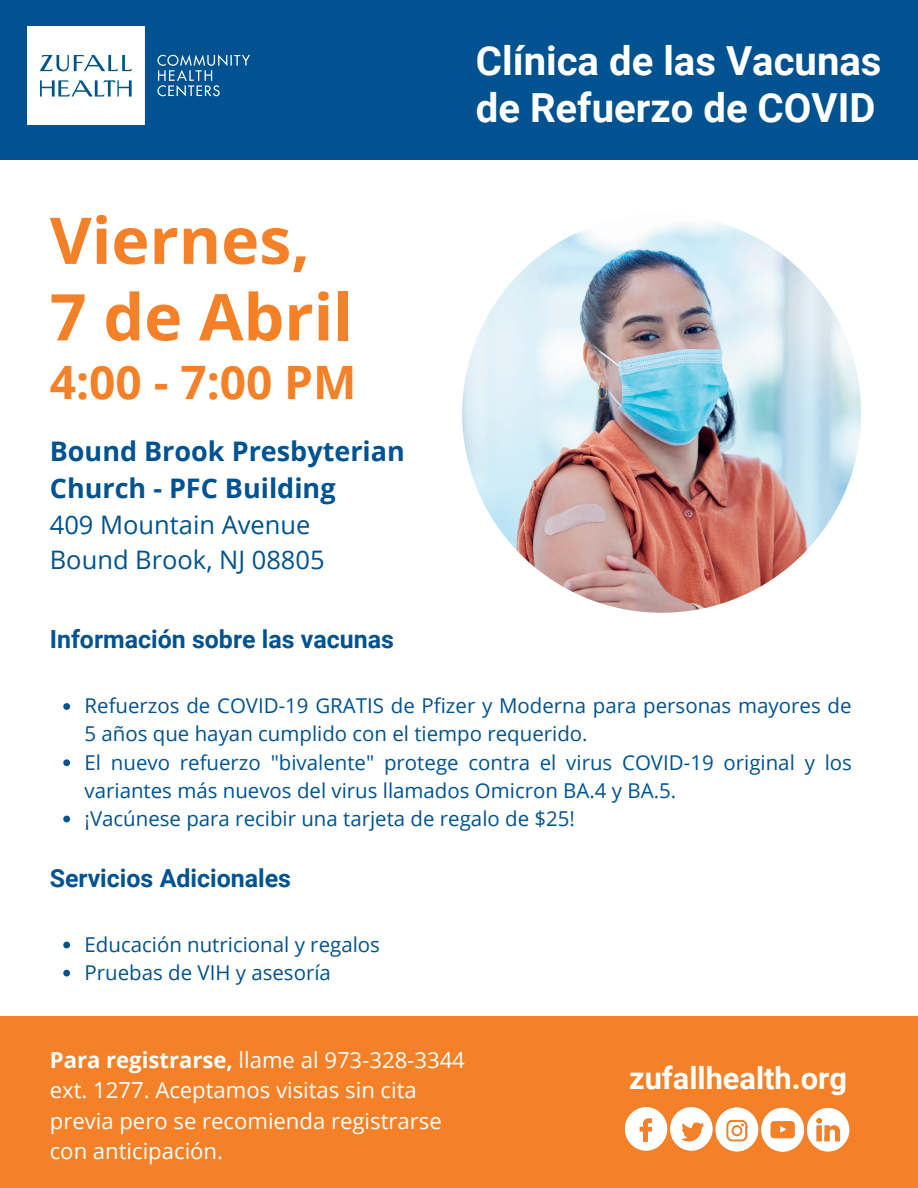
<style>
.page{position:relative;width:918px;height:1188px;background:#fff}
.page>*{position:absolute;margin:0;border:0;box-sizing:border-box;transform-origin:0 0}
.t1{font:700 64.5px/76.5px "Open Sans";color:#f48128}
.t2{font:700 46.05px "Open Sans";color:#f48128}
.t3{font:700 40.05px/47.2px "Roboto";color:#fff}
.t4{font:700 30.75px "Roboto";color:#fff}
.t5{font:700 27px/37.2px "Open Sans";color:#005291}
.t6{font:25.5px/34.8px "Open Sans";color:#005291}
.t7{font:700 24.9px "Roboto";color:#005291}
.t8{font:22.05px/30.3px "Open Sans";color:#fff}
.t9{font:20.4px/28.2px "Open Sans";color:#005291}
.s1{font-weight:700}
</style>
<div class="page">
<div style="left:0;top:0;width:918px;height:160px;background:#005291"></div>
<img style="left:27px;top:27px;width:222px;height:98px">
<div style="left:0;top:1016px;width:918px;height:172px;background:#f48128"></div>
<img style="left:624px;top:1107px;width:226px;height:45px">
<svg style="left:63px;top:703px;width:7px;height:7px"></svg>
<svg style="left:63px;top:759px;width:7px;height:7px"></svg>
<svg style="left:63px;top:816px;width:7px;height:6px"></svg>
<svg style="left:63px;top:942px;width:7px;height:6px"></svg>
<svg style="left:63px;top:970px;width:7px;height:7px"></svg>
<img style="left:462px;top:214px;width:399px;height:399px;border-radius:50%">
<h1 class="t1" style="left:50px;top:201px;width:305px">Viernes,<br>7 de Abril</h1>
<h2 class="t2" style="left:50px;top:350px;width:308px">4:00 - 7:00 PM</h2>
<h3 class="t5" style="left:50px;top:432px;width:357px">Bound Brook Presbyterian<br>Church - PFC Building</h3>
<p class="t6" style="left:50px;top:507px;width:276px">409 Mountain Avenue<br>Bound Brook, NJ 08805</p>
<p class="t7" style="left:50px;top:625px;width:346px">Información sobre las vacunas</p>
<h3 class="t3" style="left:476px;top:38px;width:407px">Clínica de las Vacunas de Refuerzo de COVID</h3>
<p class="t9" style="left:85px;top:691px;width:769px">Refuerzos de COVID-19 GRATIS de Pfizer y Moderna para personas mayores de 5 años que hayan cumplido con el tiempo requerido.<br>El nuevo refuerzo "bivalente" protege contra el virus COVID-19 original y los variantes más nuevos del virus llamados Omicron BA.4 y BA.5.<br>¡Vacúnese para recibir una tarjeta de regalo de $25!</p>
<p class="t7" style="left:50px;top:863px;width:243px">Servicios Adicionales</p>
<p class="t9" style="left:85px;top:930px;width:297px">Educación nutricional y regalos<br>Pruebas de VIH y asesoría</p>
<p class="t8" style="left:50px;top:1044px;width:417px"><span class="s1">Para registrarse,</span> llame al 973-328-3344 ext. 1277. Aceptamos visitas sin cita previa pero se recomienda registrarse con anticipación.</p>
<h3 class="t4" style="left:629px;top:1061px;width:219px">zufallhealth.org</h3>
</div>
